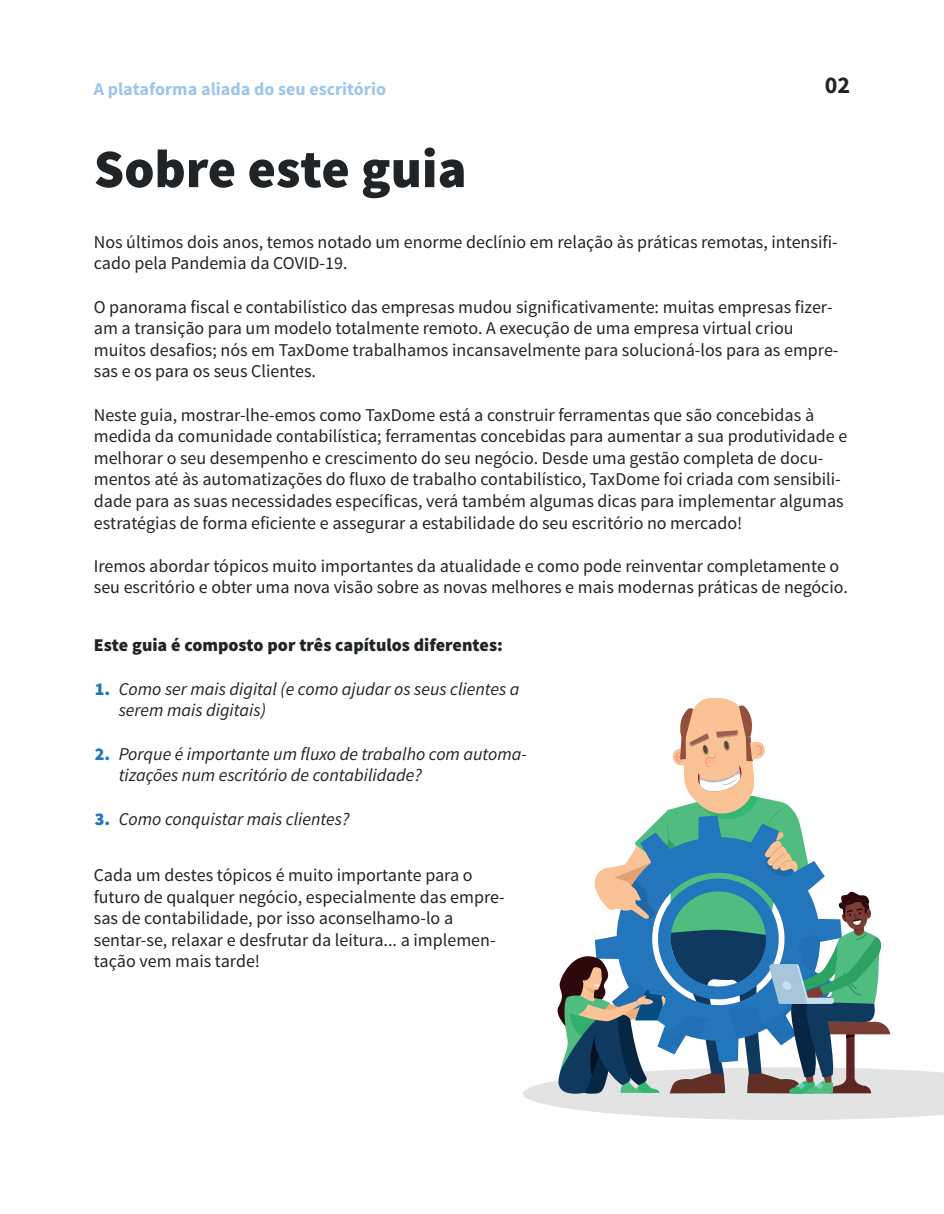
<style>
.page{position:relative;width:944px;height:1214px;background:#fff}
.page>*{position:absolute;margin:0;border:0;box-sizing:border-box;transform-origin:0 0}
.t1{font:900 54px "Source Sans Pro";color:#202427}
.t2{font:700 24px "Source Sans Pro";color:#202427}
.t3{font:18px/21.6px "Source Sans Pro";color:#202427}
.t4{font:italic 18px/21.6px "Source Sans Pro";color:#202427}
.t5{font:900 18px "Source Sans Pro";color:#202427}
.t6{font:700 18px "Source Sans Pro";color:#9cc6ea}
.t7{font:900 18px "Source Sans Pro";color:#2175bc}
</style>
<div class="page">
<svg style="left:523px;top:698px;width:421px;height:422px"></svg>
<p class="t6" style="left:94px;top:77px;width:294px">A plataforma aliada do seu escritório</p>
<h2 class="t2" style="left:825px;top:70px;width:27px">02</h2>
<h1 class="t1" style="left:94px;top:134px;width:374px">Sobre este guia</h1>
<p class="t3" style="left:94px;top:231px;width:745px">Nos últimos dois anos, temos notado um enorme declínio em relação às práticas remotas, intensifi&shy;cado pela Pandemia da COVID-19.</p>
<p class="t3" style="left:94px;top:296px;width:746px">O panorama fiscal e contabilístico das empresas mudou significativamente: muitas empresas fizer&shy;am a transição para um modelo totalmente remoto. A execução de uma empresa virtual criou muitos desafios; nós em TaxDome trabalhamos incansavelmente para solucioná-los para as empre&shy;sas e os para os seus Clientes.</p>
<p class="t3" style="left:94px;top:404px;width:755px">Neste guia, mostrar-lhe-emos como TaxDome está a construir ferramentas que são concebidas à medida da comunidade contabilística; ferramentas concebidas para aumentar a sua produtividade e melhorar o seu desempenho e crescimento do seu negócio. Desde uma gestão completa de docu&shy;mentos até às automatizações do fluxo de trabalho contabilístico, TaxDome foi criada com sensibili&shy;dade para as suas necessidades específicas, verá também algumas dicas para implementar algumas estratégias de forma eficiente e assegurar a estabilidade do seu escritório no mercado!</p>
<p class="t3" style="left:94px;top:555px;width:756px">Iremos abordar tópicos muito importantes da atualidade e como pode reinventar completamente o seu escritório e obter uma nova visão sobre as novas melhores e mais modernas práticas de negócio.</p>
<p class="t5" style="left:94px;top:633px;width:411px">Este guia é composto por três capítulos diferentes:</p>
<p class="t4" style="left:119px;top:678px;width:402px">Como ser mais digital (e como ajudar os seus clientes a serem mais digitais)</p>
<p class="t4" style="left:119px;top:743px;width:410px">Porque é importante um fluxo de trabalho com automa&shy;tizações num escritório de contabilidade?</p>
<p class="t4" style="left:119px;top:808px;width:232px">Como conquistar mais clientes?</p>
<p class="t3" style="left:94px;top:864px;width:412px">Cada um destes tópicos é muito importante para o futuro de qualquer negócio, especialmente das empre&shy;sas de contabilidade, por isso aconselhamo-lo a sentar-se, relaxar e desfrutar da leitura... a implemen&shy;tação vem mais tarde!</p>
<p class="t7" style="left:95px;top:677px;width:17px">1.</p>
<p class="t7" style="left:95px;top:742px;width:17px">2.</p>
<p class="t7" style="left:95px;top:807px;width:17px">3.</p>
</div>
